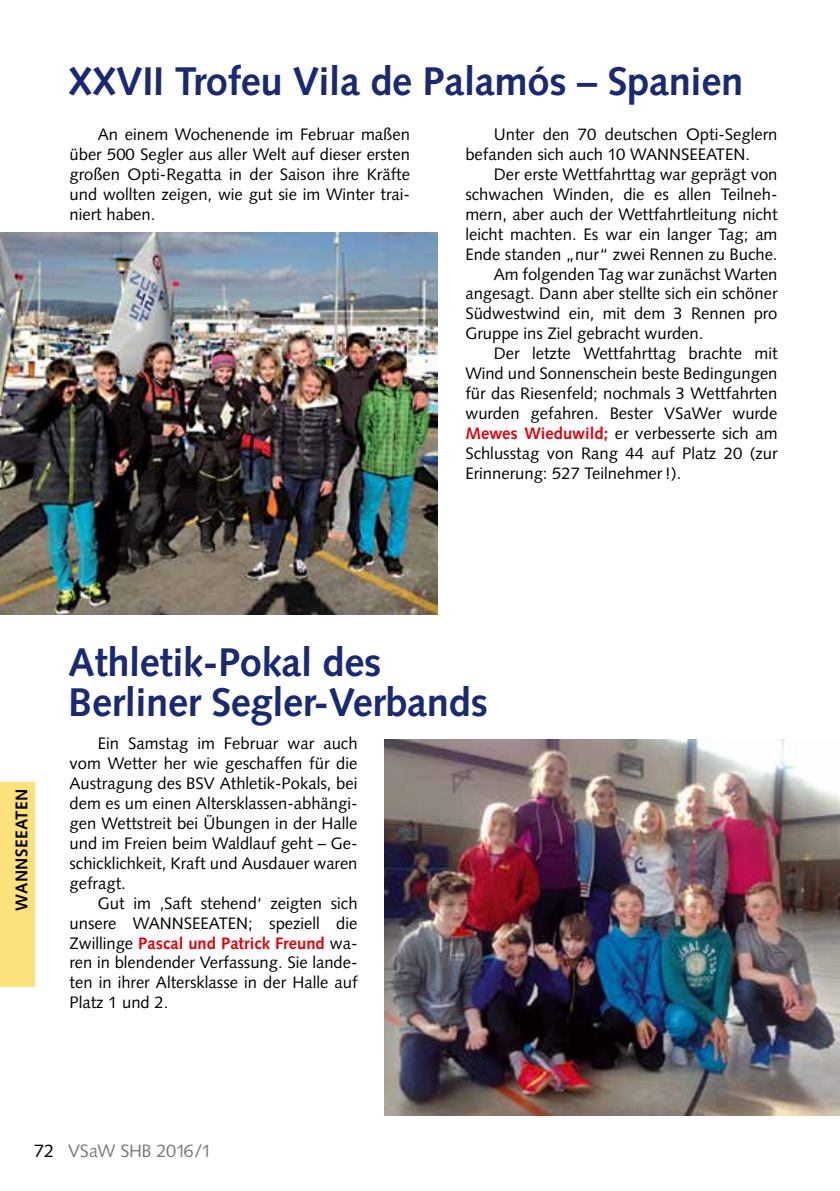
<style>
.page{position:relative;width:840px;height:1191px;background:#fff}
.page>*{position:absolute;margin:0;border:0;box-sizing:border-box;transform-origin:0 0}
.t1{font:700 40px/40px "Syntax";letter-spacing:-.01em;color:#1a2a72}
.t2{font:18px "Syntax";letter-spacing:-.025em;color:#7a7b7a}
.t3{font:700 17px "Syntax";letter-spacing:.02em;color:#000}
.t4{font:16.6px/20px "Syntax";color:#000;text-align:justify}
.s1{font-weight:700;color:#e3000b}
.s2{color:#000}
</style>
<div class="page">
<div style="left:0;top:782px;width:34px;height:204px;background:#fce17c"></div>
<img style="left:0;top:232px;width:437px;height:382px">
<img style="left:384px;top:739px;width:455px;height:376px">
<h1 class="t1" style="left:68px;top:61px;width:676px">XXVII Trofeu Vila de Palamós – Spanien</h1>
<p class="t4" style="left:69px;top:124px;width:342px;text-indent:28px">An einem Wochenende im Februar maßen über 500 Segler aus aller Welt auf dieser ersten großen Opti-Regatta in der Saison ihre Kräfte und wollten zeigen, wie gut sie im Winter trai&shy;niert haben.</p>
<p class="t4" style="left:465px;top:124px;width:313px;text-indent:28px">Unter den 70 deutschen Opti-Seglern befanden sich auch 10 WANNSEEATEN.</p>
<p class="t4" style="left:493px;top:164px;width:285px">Der erste Wettfahrttag war geprägt von</p>
<p class="t4" style="left:465px;top:184px;width:313px">schwachen Winden, die es allen Teilneh-</p>
<p class="t4" style="left:465px;top:204px;width:313px">mern, aber auch der Wettfahrtleitung nicht</p>
<p class="t4" style="left:465px;top:224px;width:313px">leicht machten. Es war ein langer Tag; am</p>
<p class="t4" style="left:465px;top:244px;width:313px">Ende standen „nur“ zwei Rennen zu Buche.</p>
<p class="t4" style="left:493px;top:264px;width:285px">Am folgenden Tag war zunächst Warten</p>
<p class="t4" style="left:465px;top:284px;width:313px">angesagt. Dann aber stellte sich ein schöner</p>
<p class="t4" style="left:465px;top:304px;width:313px">Südwestwind ein, mit dem 3 Rennen pro</p>
<p class="t4" style="left:465px;top:323px;width:239px">Gruppe ins Ziel gebracht wurden.</p>
<p class="t4" style="left:493px;top:343px;width:285px">Der letzte Wettfahrttag brachte mit</p>
<p class="t4" style="left:465px;top:363px;width:313px">Wind und Sonnenschein beste Bedingungen</p>
<p class="t4" style="left:465px;top:383px;width:313px">für das Riesenfeld; nochmals 3 Wettfahrten</p>
<p class="t4" style="left:465px;top:403px;width:313px">wurden gefahren. Bester VSaWer wurde</p>
<p class="t4" style="left:465px;top:423px;width:313px"><span class="s1">Mewes Wieduwild;</span> er verbesserte sich am</p>
<p class="t4" style="left:465px;top:443px;width:313px">Schlusstag von Rang 44 auf Platz 20 (zur</p>
<p class="t4" style="left:465px;top:463px;width:217px">Erinnerung: 527 Teilnehmer !).</p>
<p class="t3" style="left:12px;top:910px;width:123px;rotate:-90deg">WANNSEEATEN</p>
<h1 class="t1" style="left:68px;top:643px;width:421px">Athletik-Pokal des<br>Berliner Segler-Verbands</h1>
<p class="t4" style="left:69px;top:733px;width:289px;text-indent:28px">Ein Samstag im Februar war auch vom Wetter her wie geschaffen für die Austragung des BSV Athletik-Pokals, bei dem es um einen Altersklassen-abhängi&shy;gen Wettstreit bei Übungen in der Halle und im Freien beim Waldlauf geht – Ge&shy;schicklichkeit, Kraft und Ausdauer waren gefragt.</p>
<p class="t4" style="left:69px;top:893px;width:289px;text-indent:28px">Gut im ‚Saft stehend‘ zeigten sich unsere WANNSEEATEN; speziell die Zwillinge <span class="s1">Pascal und Patrick Freund</span> wa&shy;ren in blendender Verfassung. Sie lande&shy;ten in ihrer Altersklasse in der Halle auf Platz 1 und 2.</p>
<p class="t2" style="left:34px;top:1140px;width:179px"><span class="s2">72</span> VSaW SHB 2016/1</p>
</div>
